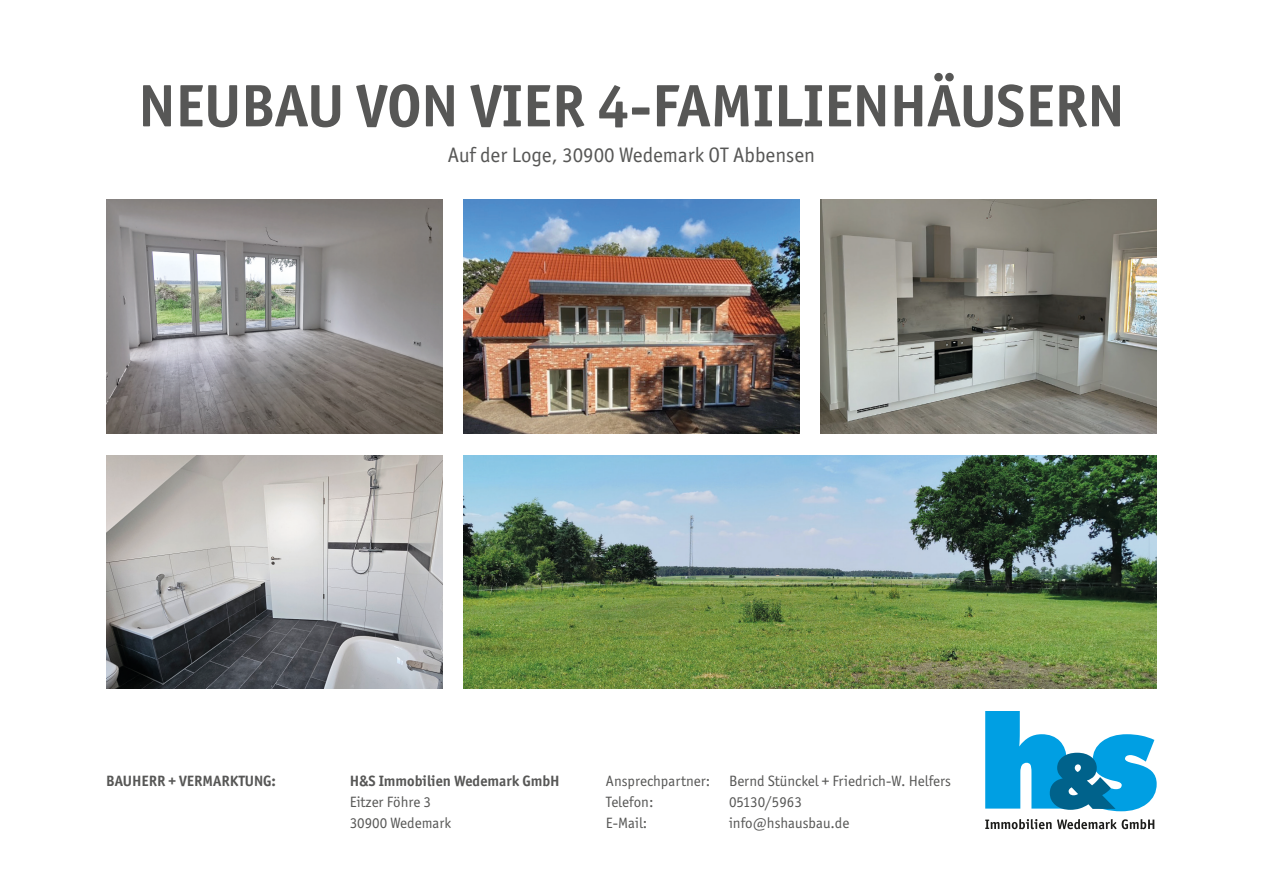
<style>
.page{position:relative;width:1263px;height:893px;background:#fff}
.page>*{position:absolute;margin:0;border:0;box-sizing:border-box;transform-origin:0 0}
.t1{font:700 60px "Officina Sans ITC Std";color:#575756}
.t2{font:21px "Officina Sans ITC Std";color:#575756}
.t3{font:15px "Officina Sans ITC Std";color:#575756}
.t4{font:700 15px "Officina Sans ITC Std";color:#575756}
</style>
<div class="page">
<svg style="left:985px;top:711px;width:172px;height:100px"></svg>
<svg style="left:985px;top:819px;width:66px;height:10px"></svg>
<svg style="left:1057px;top:819px;width:97px;height:10px"></svg>
<img style="left:821px;top:200px;width:336px;height:234px">
<img style="left:463px;top:200px;width:336px;height:234px">
<img style="left:106px;top:455px;width:336px;height:234px">
<img style="left:106px;top:200px;width:336px;height:234px">
<img style="left:463px;top:455px;width:694px;height:234px">
<p class="t1" style="left:139px;top:69px;width:987px">NEUBAU VON VIER 4-FAMILIENHÄUSERN</p>
<p class="t2" style="left:448px;top:143px;width:369px">Auf der Loge, 30900 Wedemark OT Abbensen</p>
<p class="t4" style="left:106px;top:771px;width:171px">BAUHERR + VERMARKTUNG:</p>
<p class="t4" style="left:350px;top:771px;width:211px">H&amp;S Immobilien Wedemark GmbH</p>
<p class="t3" style="left:350px;top:793px;width:83px">Eitzer Föhre 3</p>
<p class="t3" style="left:350px;top:814px;width:103px">30900 Wedemark</p>
<p class="t3" style="left:606px;top:772px;width:347px">Ansprechpartner: Bernd Stünckel + Friedrich-W. Helfers</p>
<p class="t3" style="left:606px;top:793px;width:49px">Telefon:</p>
<p class="t3" style="left:729px;top:793px;width:74px">05130/5963</p>
<p class="t3" style="left:606px;top:814px;width:43px">E-Mail:</p>
<p class="t3" style="left:729px;top:814px;width:122px">info@hshausbau.de</p>
</div>
